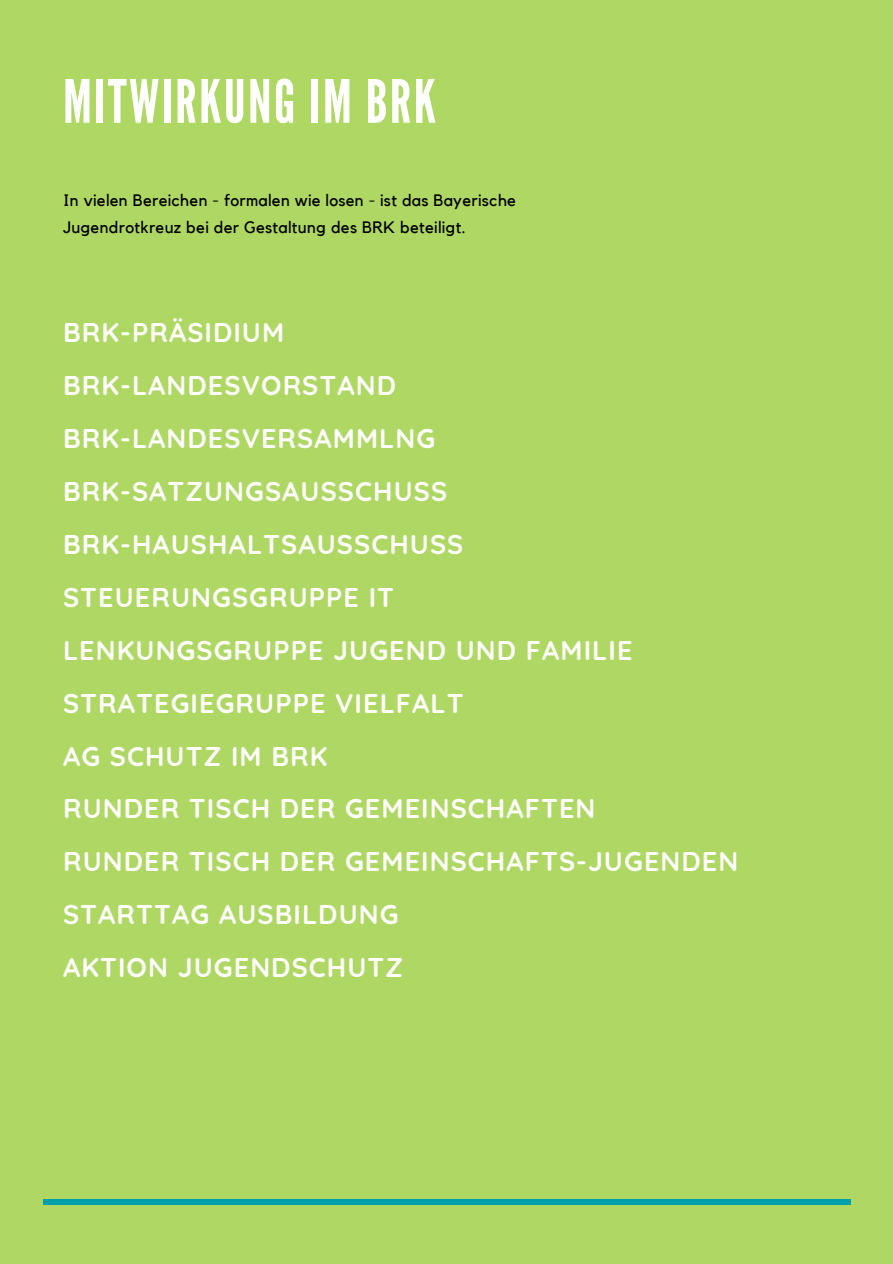
<style>
.page{position:relative;width:893px;height:1264px;background:#fff}
.page>*{position:absolute;margin:0;border:0;box-sizing:border-box;transform-origin:0 0}
.t1{font:59.55px "League Gothic";letter-spacing:.04em;color:#fff}
.t2{font:700 27px/52.8px "Quicksand";letter-spacing:.04em;color:#fff}
.t3{font:16.5px/27px "Kollektif";letter-spacing:.02em;color:#000}
</style>
<div class="page">
<div style="left:0;top:0;width:892px;height:1263px;background:#afd763"></div>
<div style="left:43px;top:1199px;width:808px;height:5px;background:#00a0aa"></div>
<h1 class="t1" style="left:63px;top:67px;width:374px">MITWIRKUNG IM BRK</h1>
<p class="t3" style="left:63px;top:187px;width:454px">In vielen Bereichen - formalen wie losen - ist das Bayerische<br>Jugendrotkreuz bei der Gestaltung des BRK beteiligt.</p>
<h2 class="t2" style="left:63px;top:306px;width:676px">BRK-PRÄSIDIUM<br>BRK-LANDESVORSTAND<br>BRK-LANDESVERSAMMLNG<br>BRK-SATZUNGSAUSSCHUSS<br>BRK-HAUSHALTSAUSSCHUSS<br>STEUERUNGSGRUPPE IT<br>LENKUNGSGRUPPE JUGEND UND FAMILIE<br>STRATEGIEGRUPPE VIELFALT<br>AG SCHUTZ IM BRK<br>RUNDER TISCH DER GEMEINSCHAFTEN<br>RUNDER TISCH DER GEMEINSCHAFTS-JUGENDEN<br>STARTTAG AUSBILDUNG<br>AKTION JUGENDSCHUTZ</h2>
</div>
